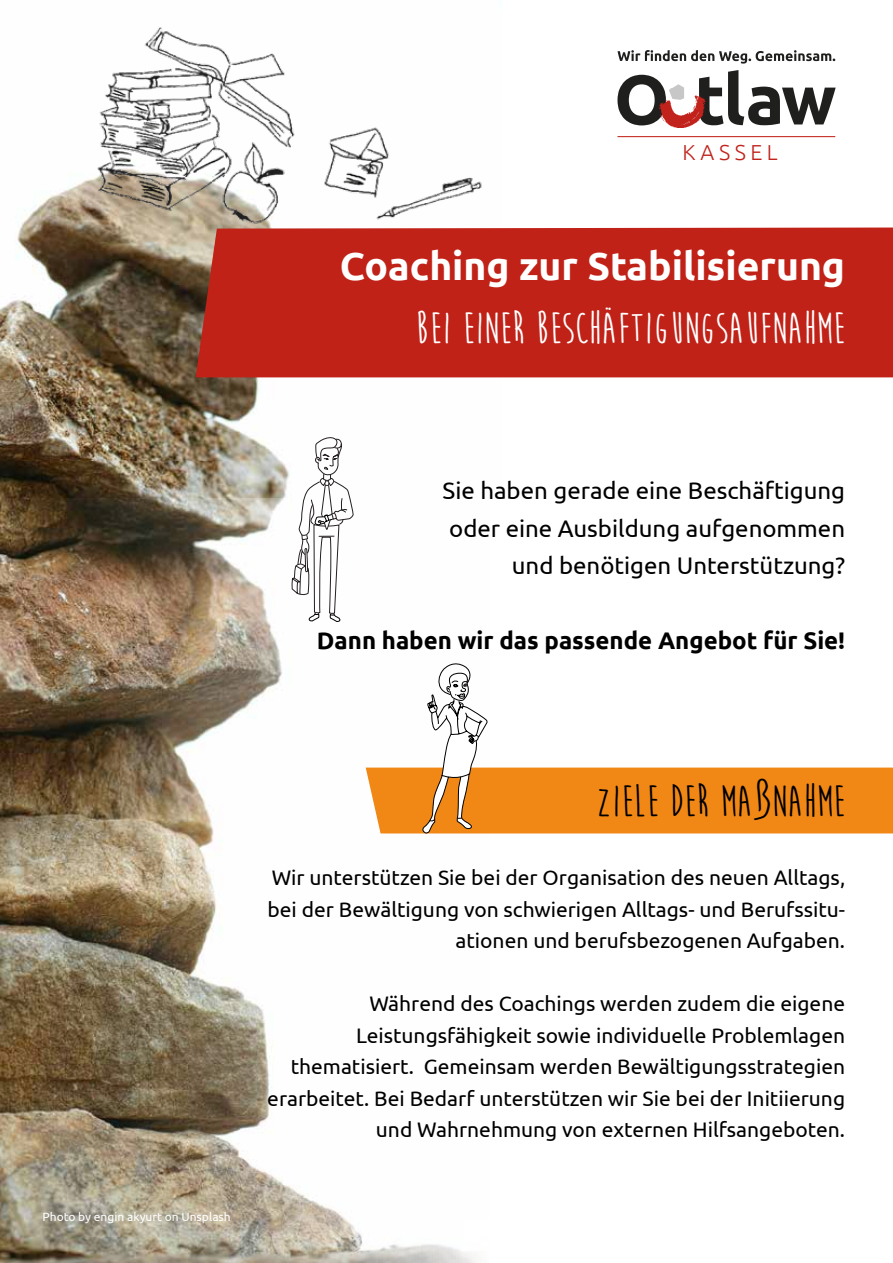
<style>
.page{position:relative;width:893px;height:1263px;background:#fff}
.page>*{position:absolute;margin:0;border:0;box-sizing:border-box;transform-origin:0 0}
.t1{font:700 45px "Moon Flower";color:#fff}
.t2{font:700 45px "Moon Flower";color:#000}
.t3{font:700 39px "Ubuntu";color:#fff}
.t4{font:24px/37.5px "Ubuntu";color:#000;text-align:right}
.t5{font:700 24px "Ubuntu";color:#000}
.t6{font:300 21.75px "Ubuntu";letter-spacing:.2em;color:#c1221b}
.t7{font:21px/31.5px "Ubuntu";color:#000;text-align:right}
.t8{font:12px "Ubuntu";color:#fff}
</style>
<div class="page">
<img style="left:0;top:228px;width:502px;height:233px">
<div style="left:196px;top:227px;width:697px;height:150px;background:#c12218"></div>
<hr style="left:617px;top:136px;width:218px;height:1px;background:#c1221b">
<svg style="left:699px;top:70px;width:137px;height:55px"></svg>
<svg style="left:617px;top:75px;width:67px;height:50px"></svg>
<img style="left:659px;top:95px;width:46px;height:33px">
<svg style="left:618px;top:50px;width:217px;height:14px"></svg>
<img style="left:0;top:461px;width:476px;height:802px">
<img style="left:20px;top:27px;width:482px;height:201px">
<svg style="left:291px;top:193px;width:62px;height:435px"></svg>
<svg style="left:366px;top:661px;width:527px;height:173px"></svg>
<p class="t6" style="left:683px;top:139px;width:97px">KASSEL</p>
<h2 class="t3" style="left:340px;top:243px;width:507px">Coaching zur Stabilisierung</h2>
<h1 class="t1" style="left:416px;top:305px;width:431px">BEI EINER BESCHÄFTIGUNGSAUFNAHME</h1>
<p class="t4" style="left:443px;top:471px;width:404px">Sie haben gerade eine Beschäftigung oder eine Ausbildung aufgenommen und benötigen Unterstützung?</p>
<p class="t5" style="left:317px;top:626px;width:530px">Dann haben wir das passende Angebot für Sie!</p>
<p class="t8" style="left:43px;top:1210px;width:190px">Photo by engin akyurt on Unsplash</p>
<h1 class="t2" style="left:596px;top:778px;width:251px">ZIELE DER MAßNAHME</h1>
<p class="t7" style="left:267px;top:861px;width:579px">Wir unterstützen Sie bei der Organisation des neuen Alltags, bei der Bewältigung von schwierigen Alltags- und Berufssitu&shy;ationen und berufsbezogenen Aufgaben.</p>
<p class="t7" style="left:267px;top:987px;width:579px">Während des Coachings werden zudem die eigene Leistungsfähigkeit sowie individuelle Problemlagen thematisiert. Gemeinsam werden Bewältigungsstrategien erarbeitet. Bei Bedarf unterstützen wir Sie bei der Initiierung und Wahrnehmung von externen Hilfsangeboten.</p>
</div>
